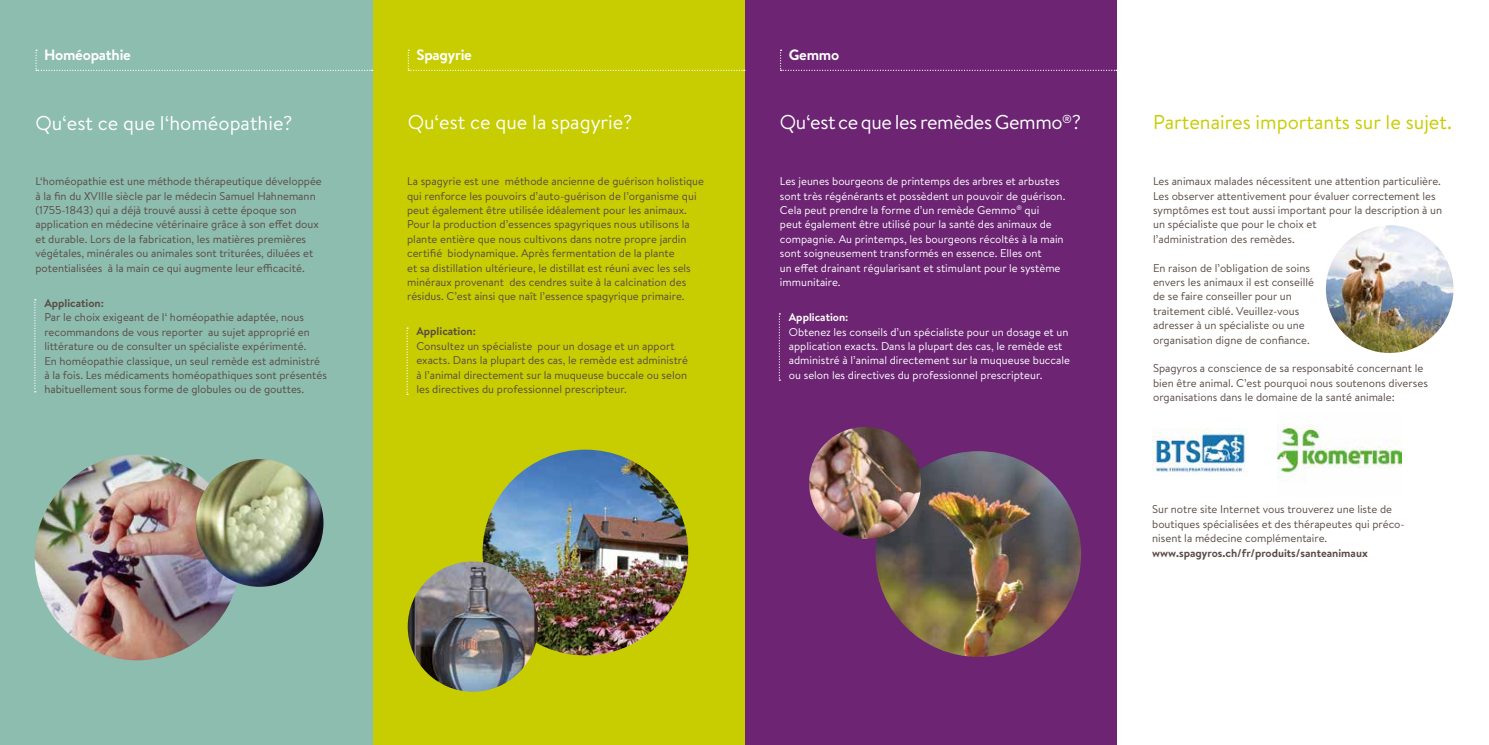
<style>
.page{position:relative;width:1489px;height:745px;background:#fff}
.page>*{position:absolute;margin:0;border:0;box-sizing:border-box;transform-origin:0 0}
.t1{font:20px "Brandon Text";color:#fff}
.t2{font:20px "Brandon Text";color:#c7cd00}
.t3{font:20px "Brandon Text";letter-spacing:-.02em;color:#fff}
.t4{font:700 15px "Brandon Text";letter-spacing:-.015em;color:#fff}
.t5{font:11.25px/14.4px "Brandon Text";color:#5a4b46}
.t6{font:11.25px/14.4px "Brandon Text";color:#fff}
.t7{font:700 11.25px "Brandon Text";color:#5a4b46}
.t8{font:700 11.25px "Brandon Text";color:#fff}
</style>
<div class="page">
<div style="left:744px;top:0;width:372px;height:744px;background:#6c2473"></div>
<div style="left:372px;top:0;width:372px;height:744px;background:#c7cd00"></div>
<div style="left:0;top:0;width:372px;height:744px;background:#8dbdaf"></div>
<img style="left:1152px;top:428px;width:95px;height:45px">
<img style="left:1277px;top:425px;width:123px;height:57px">
<svg style="left:35px;top:50px;width:337px;height:21px"></svg>
<svg style="left:407px;top:50px;width:337px;height:21px"></svg>
<svg style="left:780px;top:50px;width:337px;height:21px"></svg>
<svg style="left:34px;top:299px;width:2px;height:93px"></svg>
<svg style="left:406px;top:327px;width:2px;height:67px"></svg>
<svg style="left:778px;top:313px;width:2px;height:67px"></svg>
<img style="left:482px;top:449px;width:206px;height:206px;border-radius:103px">
<img style="left:35px;top:454px;width:205px;height:206px;border-radius:103px">
<img style="left:196px;top:459px;width:127px;height:127px;border-radius:64px">
<img style="left:875px;top:451px;width:206px;height:205px;border-radius:103px">
<img style="left:809px;top:426px;width:112px;height:112px;border-radius:56px">
<img style="left:408px;top:561px;width:130px;height:130px;border-radius:65px">
<img style="left:1325px;top:225px;width:128px;height:128px;border-radius:64px">
<h2 class="t4" style="left:44px;top:44px;width:88px">Homéopathie</h2>
<h1 class="t1" style="left:35px;top:109px;width:258px">Qu‘est ce que l‘homéopathie?</h1>
<p class="t5" style="left:35px;top:174px;width:288px">L‘homéopathie est une méthode thérapeutique développée à la fin du XVIIIe siècle par le médecin Samuel Hahnemann (1755-1843) qui a déjà trouvé aussi à cette époque son application en médecine vétérinaire grâce à son effet doux et durable. Lors de la fabrication, les matières premières végétales, minérales ou animales sont triturées, diluées et potentialisées à la main ce qui augmente leur efficacité.</p>
<p class="t7" style="left:44px;top:295px;width:61px">Application:</p>
<p class="t5" style="left:44px;top:309px;width:284px">Par le choix exigeant de l‘ homéopathie adaptée, nous recommandons de vous reporter au sujet approprié en littérature ou de consulter un spécialiste expérimenté.<br>En homéopathie classique, un seul remède est administré à la fois. Les médicaments homéopathiques sont présentés habituellement sous forme de globules ou de gouttes.</p>
<h2 class="t4" style="left:416px;top:44px;width:57px">Spagyrie</h2>
<h2 class="t4" style="left:788px;top:44px;width:52px">Gemmo</h2>
<h1 class="t1" style="left:407px;top:109px;width:226px">Qu‘est ce que la spagyrie?</h1>
<p class="t5" style="left:407px;top:174px;width:298px">La spagyrie est une méthode ancienne de guérison holistique qui renforce les pouvoirs d’auto-guérison de l’organisme qui peut également être utilisée idéalement pour les animaux.<br>Pour la production d’essences spagyriques nous utilisons la plante entière que nous cultivons dans notre propre jardin certifié biodynamique. Après fermentation de la plante<br>et sa distillation ultérieure, le distillat est réuni avec les sels minéraux provenant des cendres suite à la calcination des résidus. C’est ainsi que naît l’essence spagyrique primaire.</p>
<p class="t7" style="left:416px;top:323px;width:61px">Application:</p>
<p class="t5" style="left:416px;top:338px;width:273px">Consultez un spécialiste pour un dosage et un apport exacts. Dans la plupart des cas, le remède est administré à l’animal directement sur la muqueuse buccale ou selon les directives du professionnel prescripteur.</p>
<h1 class="t3" style="left:780px;top:109px;width:303px">Qu‘est ce que les remèdes Gemmo<sup>®</sup>?</h1>
<p class="t6" style="left:780px;top:174px;width:287px">Les jeunes bourgeons de printemps des arbres et arbustes sont très régénérants et possèdent un pouvoir de guérison.<br>Cela peut prendre la forme d’un remède Gemmo<sup>®</sup> qui<br>peut également être utilisé pour la santé des animaux de compagnie. Au printemps, les bourgeons récoltés à la main sont soigneusement transformés en essence. Elles ont<br>un effet drainant régularisant et stimulant pour le système immunitaire.</p>
<p class="t8" style="left:788px;top:309px;width:61px">Application:</p>
<p class="t6" style="left:788px;top:324px;width:283px">Obtenez les conseils d’un spécialiste pour un dosage et un application exacts. Dans la plupart des cas, le remède est administré à l’animal directement sur la muqueuse buccale ou selon les directives du professionnel prescripteur.</p>
<h1 class="t2" style="left:1152px;top:109px;width:300px">Partenaires importants sur le sujet.</h1>
<p class="t5" style="left:1152px;top:174px;width:291px">Les animaux malades nécessitent une attention particulière.<br>Les observer attentivement pour évaluer correctement les symptômes est tout aussi important pour la description à un un spécialiste que pour le choix et<br>l’administration des remèdes.</p>
<p class="t5" style="left:1152px;top:260px;width:162px">En raison de l’obligation de soins envers les animaux il est conseillé de se faire conseiller pour un traitement ciblé. Veuillez-vous adresser à un spécialiste ou une organisation digne de confiance.</p>
<p class="t5" style="left:1152px;top:360px;width:276px">Spagyros a conscience de sa responsabité concernant le bien être animal. C’est pourquoi nous soutenons diverses organisations dans le domaine de la santé animale:</p>
<p class="t5" style="left:1152px;top:501px;width:254px">Sur notre site Internet vous trouverez une liste de boutiques spécialisées et des thérapeutes qui préco&shy;nisent la médecine complémentaire.</p>
<p class="t7" style="left:1152px;top:544px;width:217px">www.spagyros.ch/fr/produits/santeanimaux</p>
</div>
